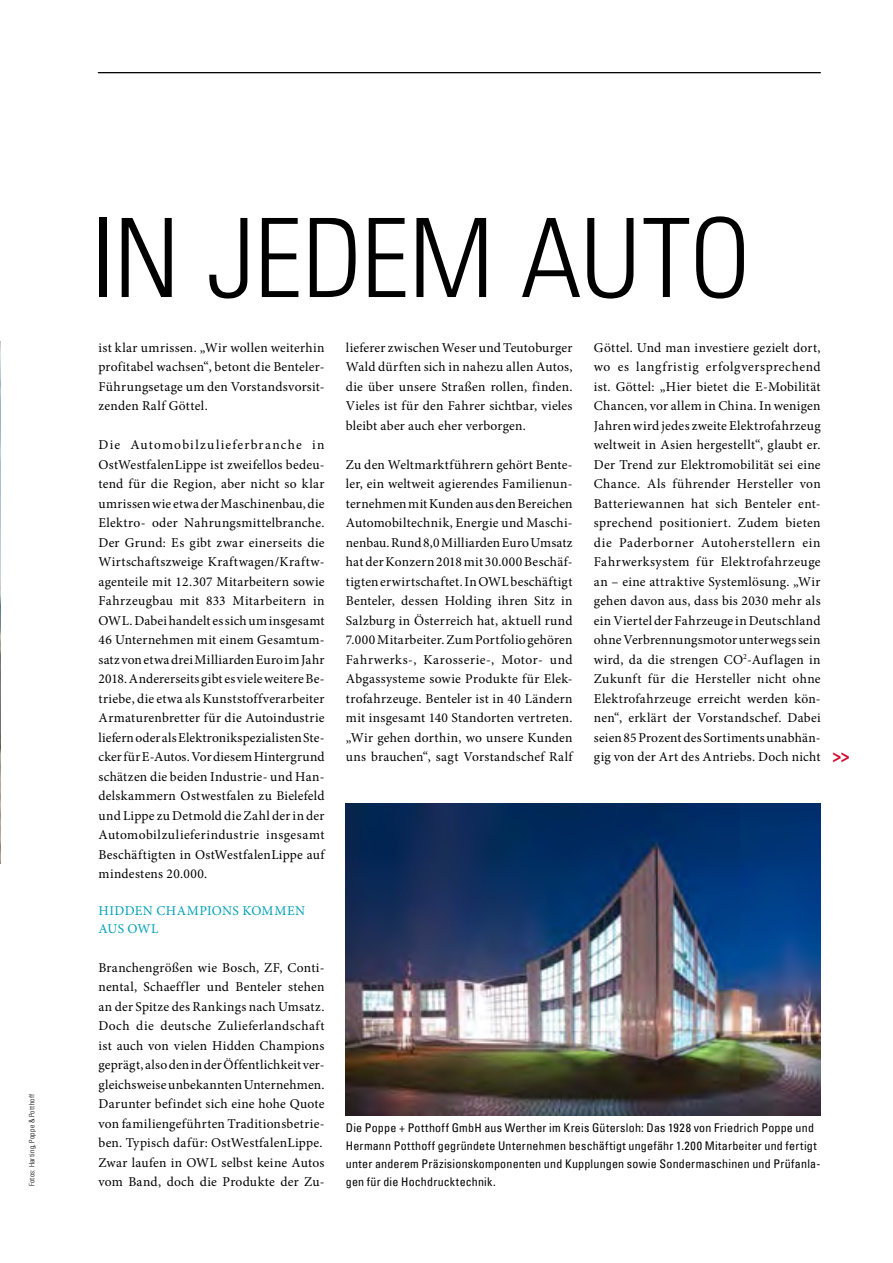
<style>
.page{position:relative;width:893px;height:1263px;background:#fff}
.page>*{position:absolute;margin:0;border:0;box-sizing:border-box;transform-origin:0 0}
.t1{font:300 condensed 109.5px "Univers";letter-spacing:-.01em;color:#000}
.t2{font:700 condensed 18px "Univers";color:#d50c2f}
.t3{font:13.5px/19.5px "Minion Pro";letter-spacing:.02em;color:#000;text-align:justify}
.t4{font:13.5px/17.5px "Minion Pro";letter-spacing:.025em;color:#00a1b5}
.t5{font:condensed 12px/18px "Univers";letter-spacing:.02em;color:#000}
.t6{font:300 condensed 7.5px "Univers";letter-spacing:.03em;color:#000}
</style>
<div class="page">
<hr style="left:98px;top:72px;width:723px;height:1px;background:#000">
<img style="left:0;top:342px;width:1px;height:522px">
<img style="left:346px;top:804px;width:475px;height:312px">
<p class="t6" style="left:29px;top:1186px;width:94px;rotate:-90deg">Fotos: Harting, Poppe &amp; Potthoff</p>
<h1 class="t1" style="left:91px;top:213px;width:661px">IN JEDEM AUTO</h1>
<p class="t3" style="left:99px;top:338px;width:228px">ist klar umrissen. „Wir wollen weiterhin profitabel wachsen“, betont die Benteler-Führungsetage um den Vorstandsvorsit&shy;zenden Ralf Göttel.</p>
<p class="t3" style="left:99px;top:435px;width:228px">Die Automobilzulieferbranche in OstWestfalenLippe ist zweifellos bedeu&shy;tend für die Region, aber nicht so klar umrissen wie etwa der Maschinenbau, die Elektro- oder Nahrungsmittelbranche.<br>Der Grund: Es gibt zwar einerseits die Wirtschaftszweige Kraftwagen/Kraftw&shy;agenteile mit 12.307 Mitarbeitern sowie Fahrzeugbau mit 833 Mitarbeitern in OWL. Dabei handelt es sich um insgesamt 46 Unternehmen mit einem Gesamtum&shy;satz von etwa drei Milliarden Euro im Jahr 2018. Andererseits gibt es viele weitere Be&shy;triebe, die etwa als Kunststoffverarbeiter Armaturenbretter für die Autoindustrie liefern oder als Elektronikspezialisten Ste&shy;cker für E-Autos. Vor diesem Hintergrund schätzen die beiden Industrie- und Han&shy;delskammern Ostwestfalen zu Bielefeld und Lippe zu Detmold die Zahl der in der Automobilzulieferindustrie insgesamt Beschäftigten in OstWestfalenLippe auf mindestens 20.000.</p>
<p class="t4" style="left:99px;top:902px;width:208px">HIDDEN CHAMPIONS KOMMEN<br>AUS OWL</p>
<p class="t3" style="left:99px;top:958px;width:228px;text-align:left">Branchengrößen wie Bosch, ZF, Conti&shy;nental, Schaeffler und Benteler stehen an der Spitze des Rankings nach Umsatz.<br>Doch die deutsche Zulieferlandschaft ist auch von vielen Hidden Champions geprägt, also den in der Öffentlichkeit ver&shy;gleichsweise unbekannten Unternehmen.<br>Darunter befindet sich eine hohe Quote von familiengeführten Traditionsbetrie&shy;ben. Typisch dafür: OstWestfalenLippe.<br>Zwar laufen in OWL selbst keine Autos vom Band, doch die Produkte der Zu-</p>
<p class="t3" style="left:346px;top:338px;width:228px">lieferer zwischen Weser und Teutoburger Wald dürften sich in nahezu allen Autos, die über unsere Straßen rollen, finden.<br>Vieles ist für den Fahrer sichtbar, vieles bleibt aber auch eher verborgen.</p>
<p class="t3" style="left:346px;top:455px;width:228px">Zu den Weltmarktführern gehört Bente&shy;ler, ein weltweit agierendes Familienun&shy;ternehmen mit Kunden aus den Bereichen Automobiltechnik, Energie und Maschi&shy;nenbau. Rund 8,0 Milliarden Euro Umsatz hat der Konzern 2018 mit 30.000 Beschäf&shy;tigten erwirtschaftet. In OWL beschäftigt Benteler, dessen Holding ihren Sitz in Salzburg in Österreich hat, aktuell rund 7.000 Mitarbeiter. Zum Portfolio gehören Fahrwerks-, Karosserie-, Motor- und Abgassysteme sowie Produkte für Elek&shy;trofahrzeuge. Benteler ist in 40 Ländern mit insgesamt 140 Standorten vertreten. „Wir gehen dorthin, wo unsere Kunden uns brauchen“, sagt Vorstandschef Ralf</p>
<p class="t3" style="left:594px;top:338px;width:228px">Göttel. Und man investiere gezielt dort, wo es langfristig erfolgversprechend ist. Göttel: „Hier bietet die E-Mobilität Chancen, vor allem in China. In wenigen Jahren wird jedes zweite Elektrofahrzeug weltweit in Asien hergestellt“, glaubt er.<br>Der Trend zur Elektromobilität sei eine Chance. Als führender Hersteller von Batteriewannen hat sich Benteler ent&shy;sprechend positioniert. Zudem bieten die Paderborner Autoherstellern ein Fahrwerksystem für Elektrofahrzeuge an – eine attraktive Systemlösung. „Wir gehen davon aus, dass bis 2030 mehr als ein Viertel der Fahrzeuge in Deutschland ohne Verbrennungsmotor unterwegs sein wird, da die strengen CO<sup>2</sup>-Auflagen in Zukunft für die Hersteller nicht ohne Elektrofahrzeuge erreicht werden kön&shy;nen“, erklärt der Vorstandschef. Dabei seien 85 Prozent des Sortiments unabhän&shy;gig von der Art des Antriebs. Doch nicht</p>
<h2 class="t2" style="left:832px;top:748px;width:19px">&gt;&gt;</h2>
<p class="t5" style="left:346px;top:1120px;width:476px">Die Poppe + Potthoff GmbH aus Werther im Kreis Gütersloh: Das 1928 von Friedrich Poppe und Hermann Potthoff gegründete Unternehmen beschäftigt ungefähr 1.200 Mitarbeiter und fertigt unter anderem Präzisionskomponenten und Kupplungen sowie Sondermaschinen und Prüfanla&shy;gen für die Hochdrucktechnik.</p>
</div>
